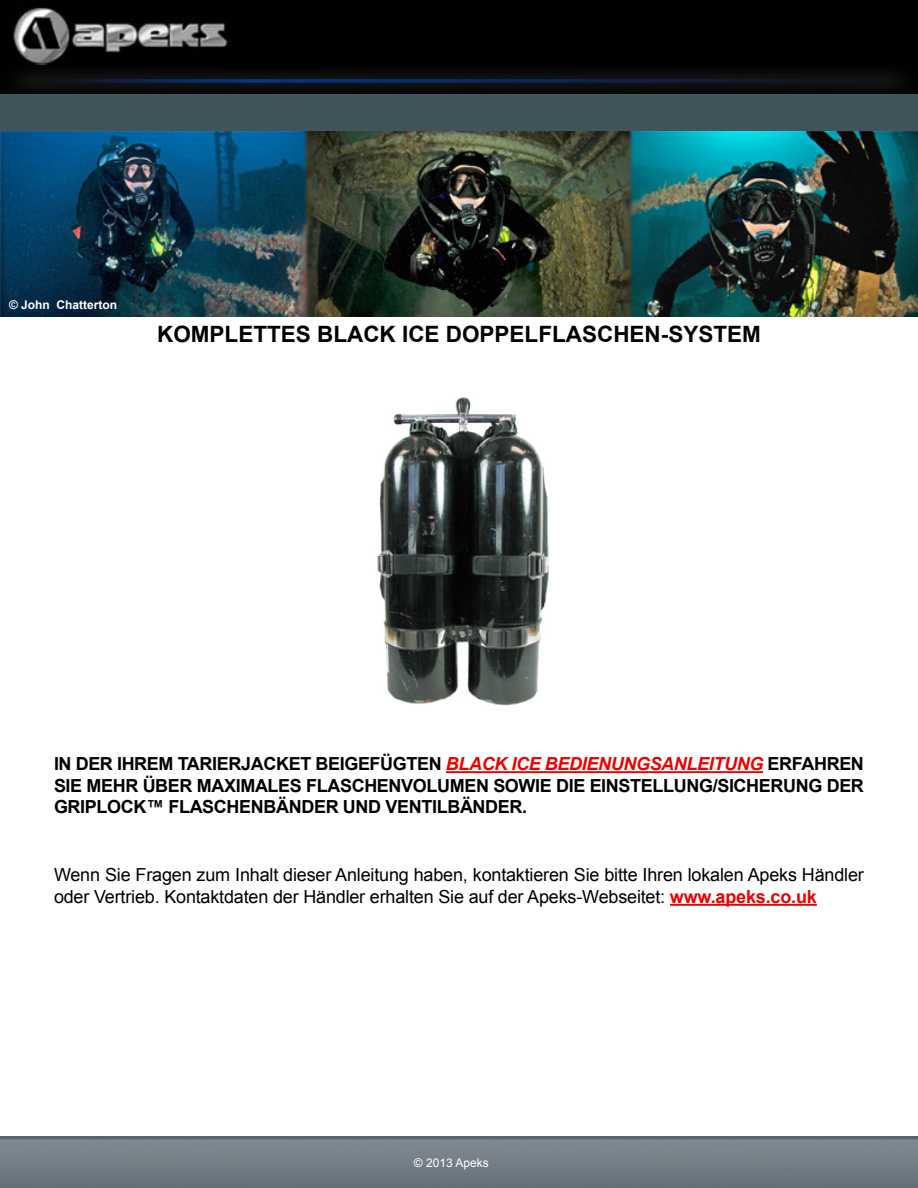
<style>
.page{position:relative;width:918px;height:1188px;background:#fff}
.page>*{position:absolute;margin:0;border:0;box-sizing:border-box;transform-origin:0 0}
.t1{font:700 22.5px "Arial";color:#000}
.t2{font:700 18px/21.6px "Arial";letter-spacing:-.02em;color:#000;text-align:justify}
.t3{font:18px/21.6px "Arial";letter-spacing:-.01em;color:#000}
.t4{font:700 12px "Arial";color:#fff}
.t5{font:12px "Arial";color:#fff}
.s1{font-style:italic;color:#ec0000}
.s2{font-weight:700;color:#ec0000}
</style>
<div class="page">
<img style="left:0;top:1136px;width:918px;height:52px">
<hr style="left:0;top:78px;width:1px;height:65px;background:#41545b">
<div style="left:1px;top:78px;width:917px;height:65px;background:#41545b"></div>
<img style="left:0;top:0;width:918px;height:65px">
<img style="left:0;top:132px;width:918px;height:184px">
<img style="left:0;top:65px;width:918px;height:29px">
<hr style="left:446px;top:771px;width:317px;height:2px;background:#ec0000">
<img style="left:377px;top:397px;width:172px;height:309px">
<hr style="left:670px;top:904px;width:147px;height:2px;background:#ec0000">
<p class="t4" style="left:9px;top:297px;width:110px">© John Chatterton</p>
<p class="t1" style="left:157px;top:319px;width:605px">KOMPLETTES BLACK ICE DOPPELFLASCHEN-SYSTEM</p>
<p class="t2" style="left:54px;top:754px;width:811px">IN DER IHREM TARIERJACKET BEIGEFÜGTEN <span class="s1">BLACK ICE BEDIENUNGSANLEITUNG</span> ERFAHREN SIE MEHR ÜBER MAXIMALES FLASCHENVOLUMEN SOWIE DIE EINSTELLUNG/SICHERUNG DER GRIPLOCK™ FLASCHENBÄNDER UND VENTILBÄNDER.</p>
<p class="t3" style="left:54px;top:864px;width:811px">Wenn Sie Fragen zum Inhalt dieser Anleitung haben, kontaktieren Sie bitte Ihren lokalen Apeks Händler oder Vertrieb. Kontaktdaten der Händler erhalten Sie auf der Apeks-Webseitet: <span class="s2">www.apeks.co.uk</span></p>
<p class="t5" style="left:414px;top:1155px;width:76px">© 2013 Apeks</p>
</div>
